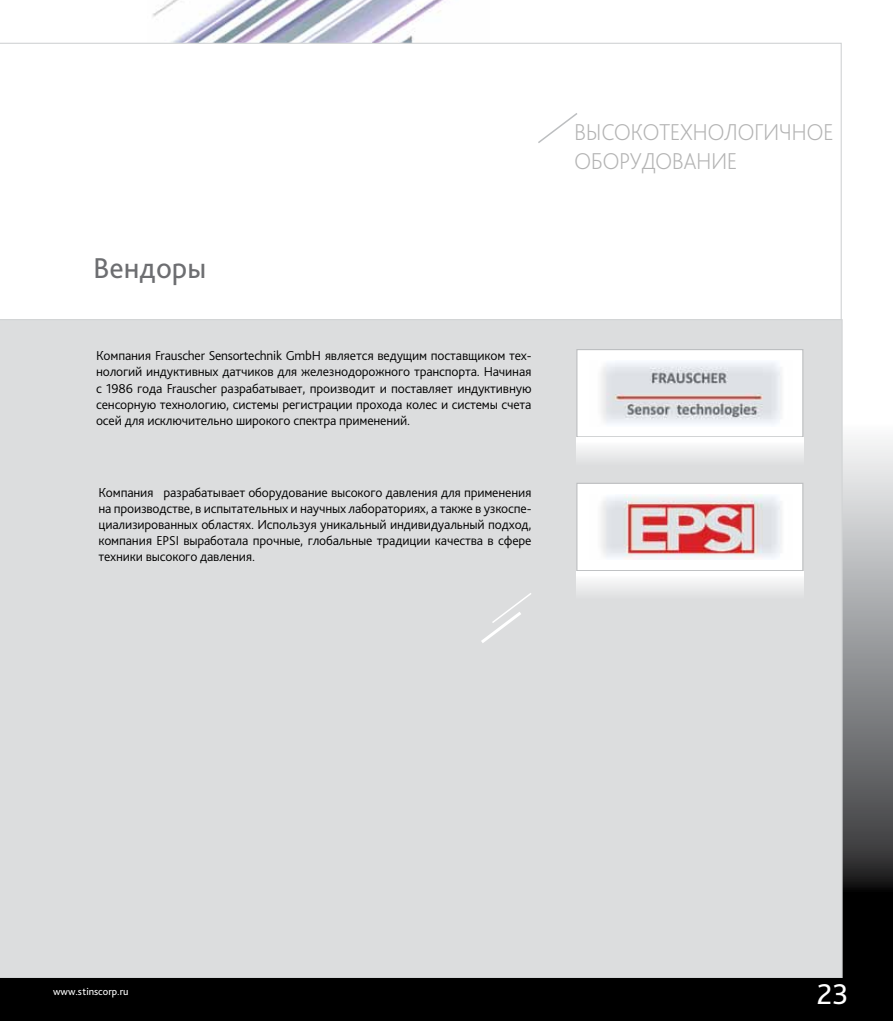
<style>
.page{position:relative;width:893px;height:1021px;background:#fff}
.page>*{position:absolute;margin:0;border:0;box-sizing:border-box;transform-origin:0 0}
.t1{font:30px "Bliss Pro";color:#6d6e71}
.t2{font:30px "Bliss Pro";color:#fff}
.t3{font:200 24px/28.8px "Bliss Pro";letter-spacing:-.025em;color:#b3b3b3;scale:.96 1}
.t4{font:300 13.5px/16.2px "Bliss Pro";letter-spacing:-.015em;color:#000;text-align:justify}
.t5{font:10.5px "Bliss Pro";color:#fff}
</style>
<div class="page">
<img style="left:152px;top:0;width:292px;height:42px">
<img style="left:843px;top:439px;width:50px;height:539px">
<div style="left:0;top:319px;width:843px;height:659px;background:#dcddde"></div>
<svg style="left:538px;top:113px;width:39px;height:30px"></svg>
<div style="left:0;top:978px;width:893px;height:42px;background:#000"></div>
<svg style="left:478px;top:591px;width:55px;height:55px;background:#dedfe0"></svg>
<div style="left:576px;top:349px;width:227px;height:88px;background:#fff;border:1px solid #bcbec0"></div>
<svg style="left:576px;top:438px;width:227px;height:37px"></svg>
<img style="left:601px;top:362px;width:181px;height:62px">
<div style="left:576px;top:483px;width:227px;height:88px;background:#fff;border:1px solid #bcbec0"></div>
<div style="left:576px;top:571px;width:227px;height:38px;background:linear-gradient(to bottom,#fff,#d6d7d9)"></div>
<img style="left:601px;top:494px;width:181px;height:66px">
<h1 class="t1" style="left:93px;top:249px;width:115px">Вендоры</h1>
<p class="t4" style="left:96px;top:347px;width:437px">Компания Frauscher Sensortechnik GmbH является ведущим поставщиком тех&shy;нологий индуктивных датчиков для железнодорожного транспорта. Начиная с 1986 года Frauscher разрабатывает, производит и поставляет индуктивную сенсорную технологию, системы регистрации прохода колес и системы счета осей для исключительно широкого спектра применений.</p>
<p class="t4" style="left:98px;top:483px;width:435px">Компания разрабатывает оборудование высокого давления для применения на производстве, в испытательных и научных лабораториях, а также в узкоспе&shy;циализированных областях. Используя уникальный индивидуальный подход, компания EPSI выработала прочные, глобальные традиции качества в сфере техники высокого давления.</p>
<h2 class="t3" style="left:574px;top:117px;width:272px">ВЫСОКОТЕХНОЛОГИЧНОЕ<br>ОБОРУДОВАНИЕ</h2>
<p class="t5" style="left:53px;top:984px;width:77px">www.stinscorp.ru</p>
<h1 class="t2" style="left:817px;top:975px;width:33px">23</h1>
</div>
